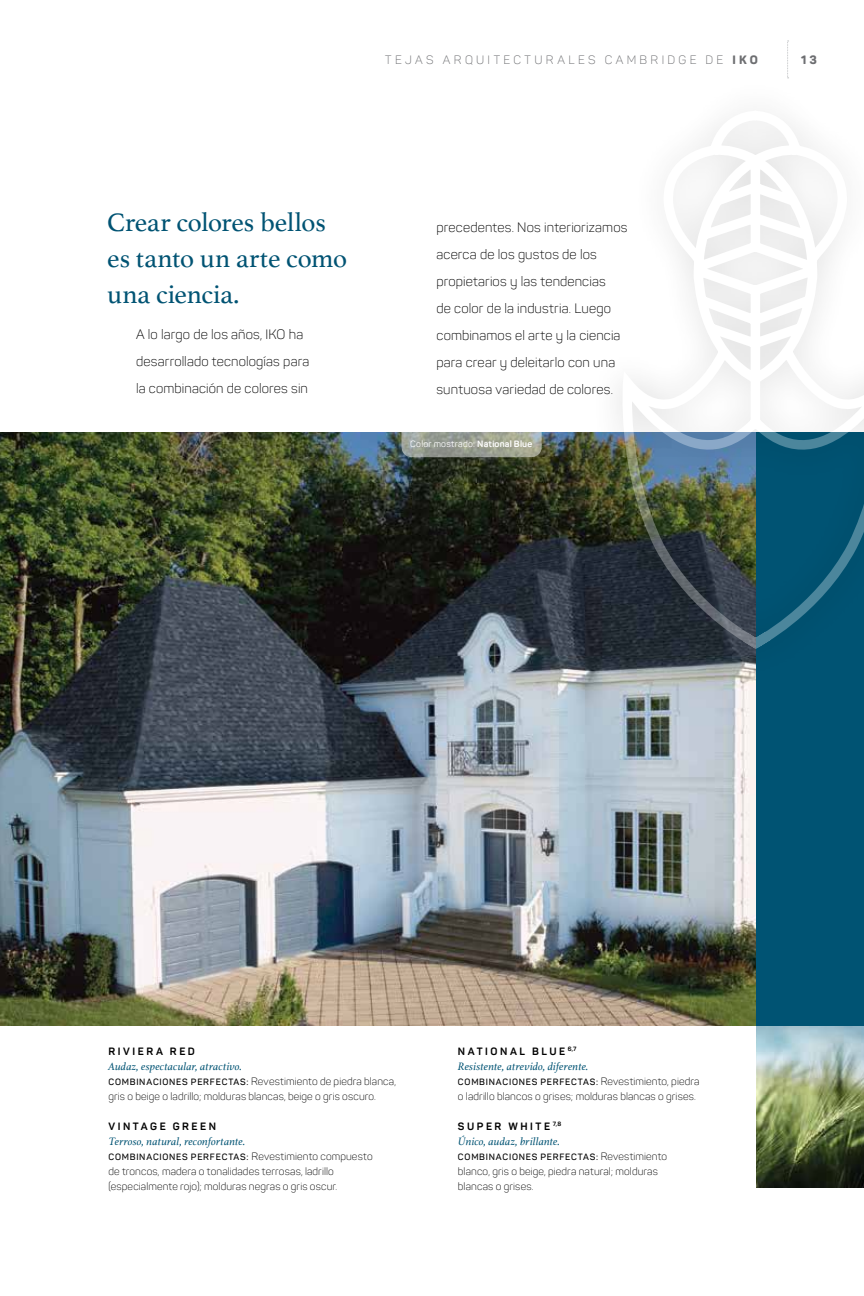
<style>
.page{position:relative;width:864px;height:1296px;background:#fff}
.page>*{position:absolute;margin:0;border:0;box-sizing:border-box;transform-origin:0 0}
.t1{font:27px/36px "Athelas";letter-spacing:-.005em;color:#005373}
.t2{font:300 13.5px/27px "Panton";letter-spacing:.01em;color:#000}
.t3{font:300 12px "Panton";letter-spacing:.28em;color:#6d6e71}
.t4{font:800 12px "Panton";color:#6d6e71}
.t5{font:italic 11.25px "Athelas";letter-spacing:.01em;color:#005373}
.t6{font:300 10.5px/15px "Panton";letter-spacing:.01em;color:#000}
.t7{font:700 10.5px "Panton";letter-spacing:.24em;color:#000}
.t8{font:600 9px "Panton";letter-spacing:.085em;color:#000}
.t9{font:9px "Panton";letter-spacing:.025em;color:#fff}
.s1{font-weight:800}
.s2{font-weight:700}
.s3{font-weight:600;font-size:9px}
.s4{font-weight:300;font-size:10.5px}
</style>
<div class="page">
<svg style="left:787px;top:41px;width:2px;height:37px"></svg>
<img style="left:756px;top:1026px;width:108px;height:162px">
<div style="left:756px;top:432px;width:108px;height:594px;background:#005373"></div>
<img style="left:0;top:432px;width:756px;height:594px">
<div style="left:589px;top:79px;width:275px;height:600px;background:#000;opacity:.55"></div>
<svg style="left:622px;top:111px;width:242px;height:538px"></svg>
<svg style="left:401px;top:432px;width:141px;height:25px;background:#9ba093"></svg>
<p class="t3" style="left:385px;top:52px;width:374px">TEJAS ARQUITECTURALES CAMBRIDGE DE <span class="s1">IKO</span></p>
<p class="t4" style="left:801px;top:52px;width:17px">1 3</p>
<h1 class="t1" style="left:107px;top:204px;width:241px">Crear colores bellos es tanto un arte como una ciencia.</h1>
<p class="t2" style="left:136px;top:321px;width:175px">A lo largo de los años, IKO ha desarrollado tecnologías para la combinación de colores sin</p>
<p class="t2" style="left:436px;top:214px;width:193px">precedentes. Nos interiorizamos acerca de los gustos de los propietarios y las tendencias<br>de color de la industria. Luego combinamos el arte y la ciencia para crear y deleitarlo con una suntuosa variedad de colores.</p>
<p class="t9" style="left:410px;top:439px;width:124px">Color mostrado: <span class="s2">National Blue</span></p>
<p class="t7" style="left:108px;top:1045px;width:88px">RIVIERA RED</p>
<p class="t5" style="left:108px;top:1057px;width:135px">Audaz, espectacular, atractivo.</p>
<p class="t6" style="left:108px;top:1074px;width:289px"><span class="s3">COMBINACIONES PERFECTAS:</span> Revestimiento de piedra blanca, gris o beige o ladrillo; molduras blancas, beige o gris oscuro.</p>
<p class="t7" style="left:108px;top:1120px;width:109px">VINTAGE GREEN</p>
<p class="t5" style="left:108px;top:1132px;width:138px">Terroso, natural, reconfortante.</p>
<p class="t8" style="left:108px;top:1151px;width:266px">COMBINACIONES PERFECTAS: <span class="s4">Revestimiento compuesto</span></p>
<p class="t6" style="left:108px;top:1164px;width:230px">de troncos, madera o tonalidades terrosas, ladrillo (especialmente rojo); molduras negras o gris oscur.</p>
<p class="t7" style="left:458px;top:1045px;width:120px">NATIONAL BLUE <sup>6,7</sup></p>
<p class="t5" style="left:458px;top:1057px;width:132px">Resistente, atrevido, diferente.</p>
<p class="t8" style="left:458px;top:1076px;width:243px">COMBINACIONES PERFECTAS: <span class="s4">Revestimiento, piedra</span></p>
<p class="t6" style="left:458px;top:1089px;width:239px">o ladrillo blancos o grises; molduras blancas o grises.</p>
<p class="t7" style="left:458px;top:1120px;width:105px">SUPER WHITE <sup>7,8</sup></p>
<p class="t5" style="left:458px;top:1132px;width:103px">Único, audaz, brillante.</p>
<p class="t8" style="left:458px;top:1151px;width:211px">COMBINACIONES PERFECTAS: <span class="s4">Revestimiento</span></p>
<p class="t6" style="left:458px;top:1164px;width:201px">blanco, gris o beige, piedra natural; molduras blancas o grises.</p>
</div>
